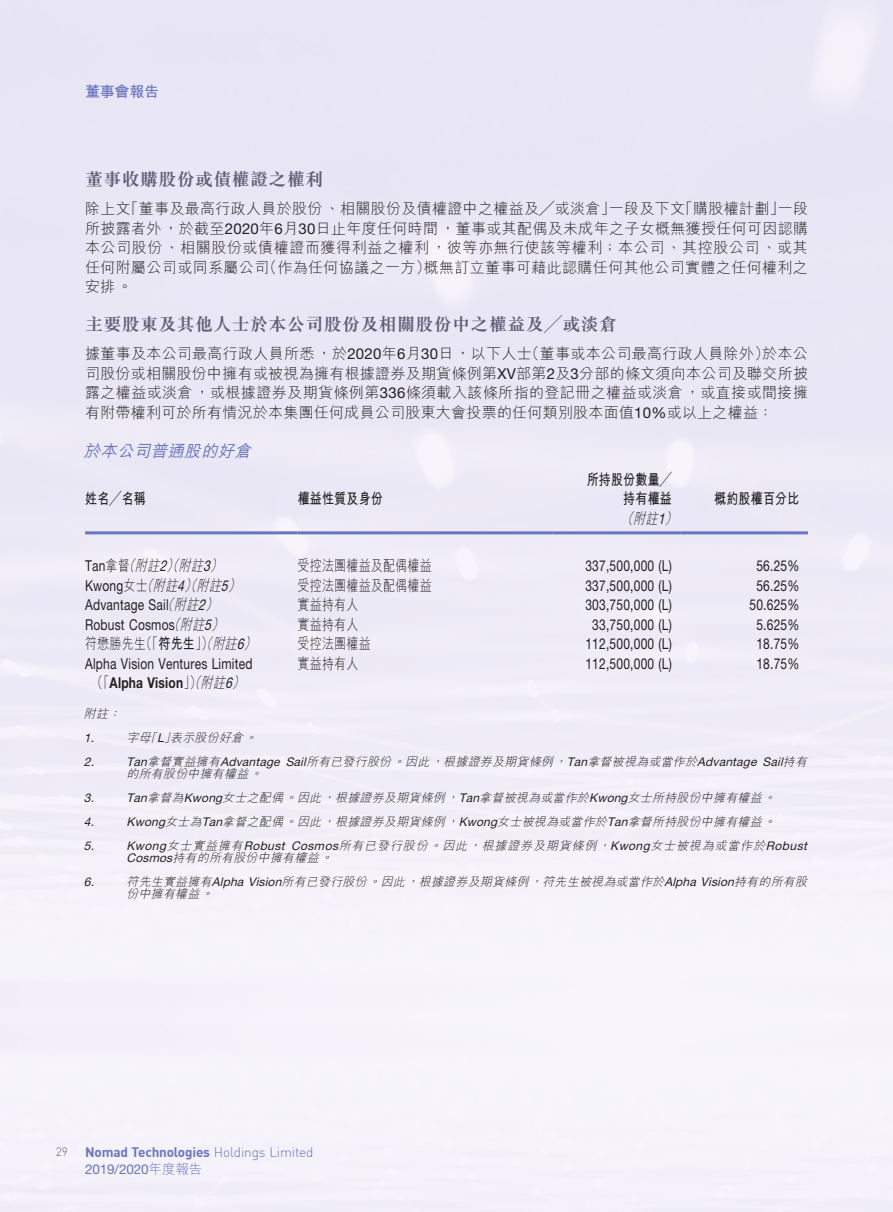
<style>
.page{position:relative;width:893px;height:1212px;background:#fff}
.page>*{position:absolute;margin:0;border:0;box-sizing:border-box;transform-origin:0 0}
.t1{font:700 18px "M Sung HK";letter-spacing:.02em;color:#615f78}
.t2{font:italic 500 16.5px "M Hei HK";color:#6975c0}
.t3{font:300 15px/19.5px "M Hei HK";letter-spacing:.015em;color:#231f20;text-align:justify}
.t4{font:15px/19.5px "Helvetica Neue LT Std";letter-spacing:.015em;color:#231f20;text-align:center;scale:.8 1}
.t5{font:300 15px "M Hei HK";letter-spacing:.015em;color:#231f20;scale:.8 1}
.t6{font:italic 300 15px "M Hei HK";color:#231f20;scale:.8 1}
.t7{font:700 15px/19.5px "M Hei HK";letter-spacing:.015em;color:#231f20;text-align:right;scale:.8 1}
.t8{font:700 15px "M Hei HK";letter-spacing:-.02em;color:#6975c0}
.t9{font:700 13.5px "DIN";letter-spacing:-.01em;color:#6975c0}
.t10{font:13.5px "Helvetica Neue LT Std";letter-spacing:-.01em;color:#6975c0}
.t11{font:italic 300 12px/12px "M Hei HK";color:#231f20}
.t12{font:italic 12px "Helvetica Neue LT Std";color:#231f20}
.t13{font:300 12px "DIN";color:#615f78}
.s1{font-family:"Helvetica Neue LT Std";font-weight:400}
.s2{font-family:"Helvetica Neue LT Std";font-weight:400;font-style:normal}
.s3{font-style:normal}
.s4{font-family:"M Hei HK";font-weight:300;font-style:italic}
.s5{font-style:italic}
.s6{font-weight:700}
.s7{font-family:"Helvetica Neue LT Std";font-weight:400;font-style:italic}
.s8{font-family:"M Hei HK";font-weight:300}
.s9{font-weight:300}
</style>
<div class="page">
<hr style="left:85px;top:531px;width:213px;height:3px;background:#6975c0">
<hr style="left:298px;top:531px;width:255px;height:3px;background:#6975c0">
<hr style="left:553px;top:531px;width:127px;height:3px;background:#6975c0">
<hr style="left:680px;top:531px;width:128px;height:3px;background:#6975c0">
<p class="t8" style="left:85px;top:81px;width:75px">董事會報告</p>
<p class="t1" style="left:85px;top:167px;width:240px">董事收購股份或債權證之權利</p>
<p class="t3" style="left:85px;top:198px;width:724px">除上文「董事及最高行政人員於股份、相關股份及債權證中之權益及╱或淡倉」一段及下文「購股權計劃」一段所披露者外，於截至<span class="s1">2020</span>年<span class="s1">6</span>月<span class="s1">30</span>日止年度任何時間，董事或其配偶及未成年之子女概無獲授任何可因認購本公司股份、相關股份或債權證而獲得利益之權利，彼等亦無行使該等權利；本公司、其控股公司、或其任何附屬公司或同系屬公司（作為任何協議之一方）概無訂立董事可藉此認購任何其他公司實體之任何權利之安排。</p>
<p class="t1" style="left:85px;top:312px;width:534px">主要股東及其他人士於本公司股份及相關股份中之權益及╱或淡倉</p>
<p class="t3" style="left:85px;top:343px;width:724px">據董事及本公司最高行政人員所悉，於<span class="s1">2020</span>年<span class="s1">6</span>月<span class="s1">30</span>日，以下人士（董事或本公司最高行政人員除外）於本公司股份或相關股份中擁有或被視為擁有根據證券及期貨條例第<span class="s1">XV</span>部第<span class="s1">2</span>及<span class="s1">3</span>分部的條文須向本公司及聯交所披露之權益或淡倉，或根據證券及期貨條例第<span class="s1">336</span>條須載入該條所指的登記冊之權益或淡倉，或直接或間接擁有附帶權利可於所有情況於本集團任何成員公司股東大會投票的任何類別股本面值<span class="s1">10%</span>或以上之權益：</p>
<p class="t2" style="left:84px;top:439px;width:174px">於本公司普通股的好倉</p>
<p class="t7" style="left:85px;top:488px;width:78px">姓名╱名稱</p>
<p class="t7" style="left:298px;top:488px;width:108px">權益性質及身份</p>
<p class="t7" style="left:587px;top:468px;width:108px">所持股份數量╱持有權益</p>
<p class="t7" style="left:714px;top:488px;width:108px">概約股權百分比</p>
<p class="t6" style="left:621px;top:508px;width:77px">（附註<span class="s1">1</span>）</p>
<p class="t6" style="left:85px;top:555px;width:178px"><span class="s2">T a n</span> <span class="s3">拿督</span>（附註<span class="s1">2</span>）（附註<span class="s1">3</span>）</p>
<p class="t5" style="left:298px;top:555px;width:169px">受控法團權益及配偶權益</p>
<p class="t4" style="left:585px;top:556px;width:110px">337,500,000 (L)</p>
<p class="t4" style="left:756px;top:556px;width:55px">56.25%</p>
<p class="t6" style="left:85px;top:575px;width:201px"><span class="s2">K w o n g</span> <span class="s3">女士</span>（附註<span class="s1">4</span>）（附註<span class="s1">5</span>）</p>
<p class="t5" style="left:298px;top:575px;width:169px">受控法團權益及配偶權益</p>
<p class="t4" style="left:585px;top:576px;width:110px">337,500,000 (L)</p>
<p class="t4" style="left:756px;top:576px;width:55px">56.25%</p>
<p class="t4" style="left:85px;top:595px;width:172px">Advantage Sail<span class="s4">（附註</span><span class="s5">2</span><span class="s4">）</span></p>
<p class="t5" style="left:298px;top:594px;width:78px">實益持有人</p>
<p class="t4" style="left:585px;top:595px;width:110px">303,750,000 (L)</p>
<p class="t4" style="left:749px;top:595px;width:64px">50.625%</p>
<p class="t4" style="left:85px;top:615px;width:180px">Robust Cosmos<span class="s4">（附註</span><span class="s5">5</span><span class="s4">）</span></p>
<p class="t5" style="left:298px;top:614px;width:78px">實益持有人</p>
<p class="t4" style="left:592px;top:615px;width:101px">33,750,000 (L)</p>
<p class="t4" style="left:756px;top:615px;width:55px">5.625%</p>
<p class="t5" style="left:85px;top:633px;width:220px">符懋勝先生（「<span class="s6">符先生</span>」）<span class="s5">（附註</span><span class="s7">6</span><span class="s5">）</span></p>
<p class="t5" style="left:298px;top:633px;width:93px">受控法團權益</p>
<p class="t4" style="left:585px;top:634px;width:110px">112,500,000 (L)</p>
<p class="t4" style="left:756px;top:634px;width:55px">18.75%</p>
<p class="t4" style="left:85px;top:654px;width:211px">Alpha Vision Ventures Limited<span class="s8">（「</span><span class="s6">Alpha Vision</span><span class="s8">」）</span><span class="s4">（附註</span><span class="s5">6</span><span class="s4">）</span></p>
<p class="t5" style="left:298px;top:653px;width:78px">實益持有人</p>
<p class="t4" style="left:585px;top:654px;width:110px">112,500,000 (L)</p>
<p class="t4" style="left:756px;top:654px;width:55px">18.75%</p>
<p class="t11" style="left:84px;top:707px;width:42px">附註：</p>
<p class="t12" style="left:84px;top:731px;width:15px">1.</p>
<p class="t11" style="left:126px;top:731px;width:136px">字母「<span class="s1">L</span>」表示股份好倉。</p>
<p class="t12" style="left:84px;top:755px;width:15px">2.</p>
<p class="t11" style="left:127px;top:755px;width:686px"><span class="s1">Tan</span>拿督實益擁有<span class="s1">Advantage Sail</span>所有已發行股份。因此，根據證券及期貨條例，<span class="s1">Tan</span>拿督被視為或當作於<span class="s1">Advantage Sail</span>持有的所有股份中擁有權益。</p>
<p class="t12" style="left:84px;top:791px;width:15px">3.</p>
<p class="t11" style="left:127px;top:791px;width:654px"><span class="s1">Tan</span>拿督為<span class="s1">Kwong</span>女士之配偶。因此，根據證券及期貨條例，<span class="s1">Tan</span>拿督被視為或當作於<span class="s1">Kwong</span>女士所持股份中擁有權益。</p>
<p class="t12" style="left:84px;top:815px;width:15px">4.</p>
<p class="t11" style="left:127px;top:815px;width:654px"><span class="s1">Kwong</span>女士為<span class="s1">Tan</span>拿督之配偶。因此，根據證券及期貨條例，<span class="s1">Kwong</span>女士被視為或當作於<span class="s1">Tan</span>拿督所持股份中擁有權益。</p>
<p class="t12" style="left:84px;top:839px;width:15px">5.</p>
<p class="t11" style="left:127px;top:839px;width:685px"><span class="s1">Kwong</span>女士實益擁有<span class="s1">Robust Cosmos</span>所有已發行股份。因此，根據證券及期貨條例，<span class="s1">Kwong</span>女士被視為或當作於<span class="s1">Robust<br>Cosmos</span>持有的所有股份中擁有權益。</p>
<p class="t12" style="left:84px;top:875px;width:15px">6.</p>
<p class="t11" style="left:126px;top:875px;width:686px">符先生實益擁有<span class="s1">Alpha Vision</span>所有已發行股份。因此，根據證券及期貨條例，符先生被視為或當作於<span class="s1">Alpha Vision</span>持有的所有股份中擁有權益。</p>
<p class="t13" style="left:56px;top:1144px;width:14px">29</p>
<p class="t9" style="left:85px;top:1143px;width:230px">Nomad Technologies <span class="s9">Holdings Limited</span></p>
<p class="t10" style="left:85px;top:1161px;width:119px">2019/2020<span class="s8">年度報告</span></p>
</div>
